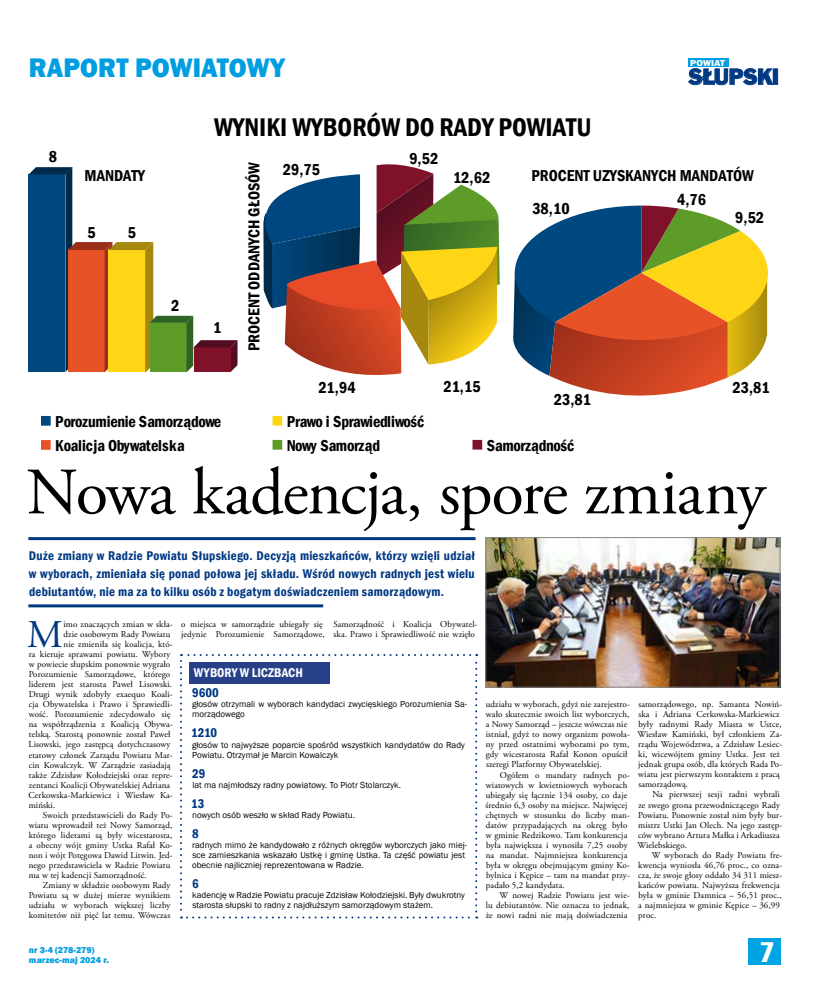
<style>
.page{position:relative;width:820px;height:993px;background:#fff}
.page>*{position:absolute;margin:0;border:0;box-sizing:border-box;transform-origin:0 0}
.t1{font:66px "Adobe Garamond Pro";letter-spacing:-.02em;color:#000}
.t2{font:39.2px "Adobe Garamond Pro";color:#003882}
.t3{font:800 27.6px "Franklin Gothic";color:#009ee0;scale:.94 1}
.t4{font:27.5px "Swis 911 Cm EU";color:#fff}
.t5{font:600 condensed 26.3px "Franklin Gothic";color:#000204}
.t6{font:20.1px "Frank Goth EU";letter-spacing:-.01em;color:#003882}
.t7{font:600 condensed 16.2px/33.2px "Franklin Gothic";color:#000204}
.t8{font:600 condensed 16.2px/24.1px "Franklin Gothic";letter-spacing:-.03em;color:#000204}
.t9{font:600 condensed 16.2px/24.1px "Franklin Gothic";letter-spacing:-.02em;color:#000204}
.t10{font:600 condensed 13px/18px "Franklin Gothic";letter-spacing:.02em;color:#003882;text-align:justify}
.t11{font:600 condensed 13px "Franklin Gothic";color:#fff}
.t12{font:9px/10px "Adobe Garamond Pro";letter-spacing:.01em;color:#000}
.t13{font:9px/10px "Franklin Gothic";color:#000}
.t14{font:800 9px/10px "Franklin Gothic";color:#009ee0}
.t15{font:7.7px "Frank Goth EU";letter-spacing:.02em;color:#fff;scale:1.09 1}
</style>
<div class="page">
<div style="left:747px;top:937px;width:33px;height:27px;background:#00a4e2"></div>
<div style="left:688px;top:58px;width:40px;height:9px;background:#009ee0"></div>
<svg style="left:688px;top:69px;width:84px;height:16px"></svg>
<div style="left:772px;top:69px;width:5px;height:15px;border:1px solid #003882"></div>
<hr style="left:28px;top:537px;width:447px;height:3px;background:#003882">
<hr style="left:28px;top:604px;width:295px;height:3px;background:#003882">
<svg style="left:180px;top:654px;width:297px;height:264px"></svg>
<div style="left:189px;top:662px;width:141px;height:21px;background:#274088"></div>
<svg style="left:513px;top:205px;width:254px;height:191px"></svg>
<svg style="left:29px;top:164px;width:470px;height:211px"></svg>
<svg style="left:41px;top:416px;width:10px;height:9px"></svg>
<svg style="left:41px;top:440px;width:10px;height:9px"></svg>
<svg style="left:272px;top:416px;width:10px;height:9px"></svg>
<svg style="left:272px;top:440px;width:10px;height:9px"></svg>
<svg style="left:472px;top:440px;width:10px;height:9px"></svg>
<img style="left:487px;top:539px;width:291px;height:146px">
<div style="left:485px;top:537px;width:295px;height:150px;border:1px solid #87888a"></div>
<h3 class="t3" style="left:29px;top:50px;width:274px">RAPORT POWIATOWY</h3>
<h3 class="t6" style="left:688px;top:65px;width:92px">SŁUPSKI</h3>
<p class="t15" style="left:689px;top:58px;width:34px">POWIAT</p>
<h3 class="t7" style="left:49px;top:140px;width:10px">8</h3>
<h3 class="t7" style="left:85px;top:159px;width:62px">MANDATY</h3>
<h3 class="t7" style="left:87px;top:215px;width:10px">5</h3>
<h3 class="t7" style="left:128px;top:215px;width:10px">5</h3>
<h3 class="t7" style="left:171px;top:288px;width:10px">2</h3>
<h3 class="t5" style="left:214px;top:109px;width:379px">WYNIKI WYBORÓW DO RADY POWIATU</h3>
<h3 class="t7" style="left:213px;top:310px;width:10px">1</h3>
<h3 class="t7" style="left:409px;top:142px;width:30px">9,52</h3>
<h3 class="t7" style="left:237px;top:351px;width:191px;rotate:-90deg">PROCENT ODDANYCH GŁOSÓW</h3>
<h3 class="t7" style="left:283px;top:153px;width:39px">29,75</h3>
<h3 class="t7" style="left:318px;top:371px;width:39px">21,94</h3>
<h3 class="t7" style="left:443px;top:369px;width:39px">21,15</h3>
<h3 class="t7" style="left:453px;top:160px;width:39px">12,62</h3>
<h3 class="t7" style="left:531px;top:159px;width:223px">PROCENT UZYSKANYCH MANDATÓW<br>38,10</h3>
<h3 class="t7" style="left:676px;top:183px;width:30px">4,76</h3>
<h3 class="t7" style="left:735px;top:200px;width:30px">9,52</h3>
<h3 class="t7" style="left:553px;top:383px;width:39px">23,81</h3>
<h3 class="t7" style="left:732px;top:370px;width:39px">23,81</h3>
<h3 class="t9" style="left:55px;top:409px;width:167px">Porozumienie Samorządowe<br>Koalicja Obywatelska</h3>
<h3 class="t8" style="left:287px;top:409px;width:139px">Prawo i Sprawiedliwość<br>Nowy Samorząd</h3>
<h3 class="t8" style="left:486px;top:433px;width:89px">Samorządność</h3>
<h1 class="t1" style="left:26px;top:452px;width:740px">Nowa kadencja, spore zmiany</h1>
<p class="t10" style="left:29px;top:546px;width:447px">Duże zmiany w Radzie Powiatu Słupskiego. Decyzją mieszkańców, którzy wzięli udział w wyborach, zmieniała się ponad połowa jej składu. Wśród nowych radnych jest wielu debiutantów, nie ma za to kilku osób z bogatym doświadczeniem samorządowym.</p>
<h2 class="t2" style="left:27px;top:611px;width:37px">M</h2>
<p class="t12" style="left:63px;top:619px;width:111px">imo znaczących zmian w skła-</p>
<p class="t12" style="left:63px;top:629px;width:108px">dzie osobowym Rady Powiatu</p>
<p class="t12" style="left:63px;top:639px;width:111px">nie zmieniła się koalicja, któ-</p>
<p class="t12" style="left:29px;top:649px;width:143px">ra kieruje sprawami powiatu. Wybory</p>
<p class="t12" style="left:29px;top:659px;width:143px">w powiecie słupskim ponownie wygrało</p>
<p class="t12" style="left:29px;top:669px;width:143px">Porozumienie Samorządowe, którego</p>
<p class="t12" style="left:29px;top:679px;width:145px">liderem jest starosta Paweł Lisowski.</p>
<p class="t12" style="left:29px;top:689px;width:146px">Drugi wynik zdobyły exaequo Koali-</p>
<p class="t12" style="left:29px;top:699px;width:145px">cja Obywatelska i Prawo i Sprawiedli-</p>
<p class="t12" style="left:29px;top:709px;width:143px">wość. Porozumienie zdecydowało się</p>
<p class="t12" style="left:29px;top:719px;width:145px">na współrządzenia z Koalicją Obywa-</p>
<p class="t12" style="left:29px;top:729px;width:143px">telską. Starostą ponownie został Paweł</p>
<p class="t12" style="left:29px;top:739px;width:143px">Lisowski, jego zastępcą dotychczasowy</p>
<p class="t12" style="left:29px;top:749px;width:145px">etatowy członek Zarządu Powiatu Mar-</p>
<p class="t12" style="left:29px;top:759px;width:143px">cin Kowalczyk. W Zarządzie zasiadają</p>
<p class="t12" style="left:29px;top:769px;width:145px">także Zdzisław Kołodziejski oraz repre-</p>
<p class="t12" style="left:29px;top:779px;width:143px">zentanci Koalicji Obywatelskiej Adriana</p>
<p class="t12" style="left:29px;top:789px;width:146px">Cerkowska-Markiewicz i Wiesław Ka-</p>
<p class="t12" style="left:29px;top:799px;width:28px">miński.</p>
<p class="t12" style="left:43px;top:809px;width:131px">Swoich przedstawicieli do Rady Po-</p>
<p class="t12" style="left:29px;top:819px;width:145px">wiatu wprowadził też Nowy Samorząd,</p>
<p class="t12" style="left:29px;top:829px;width:145px">którego liderami są były wicestarosta,</p>
<p class="t12" style="left:29px;top:839px;width:145px">a obecny wójt gminy Ustka Rafał Ko-</p>
<p class="t12" style="left:29px;top:849px;width:145px">non i wójt Potęgowa Dawid Litwin. Jed-</p>
<p class="t12" style="left:29px;top:859px;width:143px">nego przedstawiciela w Radzie Powiatu</p>
<p class="t12" style="left:29px;top:869px;width:119px">ma w tej kadencji Samorządność.</p>
<p class="t12" style="left:43px;top:879px;width:129px">Zmiany w składzie osobowym Rady</p>
<p class="t12" style="left:29px;top:889px;width:143px">Powiatu są w dużej mierze wynikiem</p>
<p class="t12" style="left:29px;top:899px;width:143px">udziału w wyborach większej liczby</p>
<p class="t12" style="left:29px;top:909px;width:143px">komitetów niż pięć lat temu. Wówczas</p>
<p class="t12" style="left:181px;top:619px;width:145px">o miejsca w samorządzie ubiegały się jedynie Porozumienie Samorządowe,</p>
<p class="t12" style="left:333px;top:619px;width:145px">Samorządność i Koalicja Obywatel&shy;ska. Prawo i Sprawiedliwość nie wzięło</p>
<h3 class="t11" style="left:194px;top:664px;width:110px">WYBORY W LICZBACH</h3>
<h3 class="t10" style="left:192px;top:683px;width:28px">9600</h3>
<p class="t13" style="left:192px;top:699px;width:276px">głosów otrzymali w wyborach kandydaci zwycięskiego Porozumienia Sa&shy;morządowego</p>
<h3 class="t10" style="left:191px;top:723px;width:27px">1210</h3>
<p class="t13" style="left:192px;top:739px;width:274px">głosów to najwyższe poparcie spośród wszystkich kandydatów do Rady<br>Powiatu. Otrzymał je Marcin Kowalczyk</p>
<h3 class="t10" style="left:192px;top:763px;width:15px">29</h3>
<p class="t13" style="left:192px;top:779px;width:210px">lat ma najmłodszy radny powiatowy. To Piotr Stolarczyk.</p>
<h3 class="t10" style="left:191px;top:793px;width:15px">13</h3>
<p class="t13" style="left:192px;top:809px;width:164px">nowych osób weszło w skład Rady Powiatu.</p>
<h3 class="t10" style="left:192px;top:823px;width:8px">8</h3>
<p class="t13" style="left:192px;top:839px;width:276px">radnych mimo że kandydowało z różnych okręgów wyborczych jako miej&shy;sce zamieszkania wskazało Ustkę i gminę Ustka. Ta część powiatu jest obecnie najliczniej reprezentowana w Radzie.</p>
<h3 class="t10" style="left:192px;top:873px;width:8px">6</h3>
<p class="t13" style="left:192px;top:889px;width:274px">kadencję w Radzie Powiatu pracuje Zdzisław Kołodziejski. Były dwukrotny starosta słupski to radny z najdłuższym samorządowym stażem.</p>
<p class="t12" style="left:637px;top:699px;width:146px">samorządowego, np. Samanta Nowiń&shy;ska i Adriana Cerkowska-Markiewicz były radnymi Rady Miasta w Ustce, Wiesław Kamiński, był członkiem Za&shy;rządu Województwa, a Zdzisław Lesiec&shy;ki, wicewójtem gminy Ustka. Jest też jednak grupa osób, dla których Rada Po&shy;wiatu jest pierwszym kontaktem z pracą samorządową.</p>
<p class="t12" style="left:637px;top:789px;width:146px;text-indent:15px">Na pierwszej sesji radni wybrali ze swego grona przewodniczącego Rady Powiatu. Ponownie został nim były bur&shy;mistrz Ustki Jan Olech. Na jego zastęp&shy;ców wybrano Artura Małka i Arkadiusza Wielebskiego.</p>
<p class="t12" style="left:638px;top:849px;width:145px;text-indent:14px">W wyborach do Rady Powiatu fre&shy;kwencja wyniosła 46,76 proc., co ozna&shy;cza, że swoje głosy oddało 34 311 miesz&shy;kańców powiatu. Najwyższa frekwencja była w gminie Damnica – 56,51 proc., a najmniejsza w gminie Kępice – 36,99 proc.</p>
<p class="t12" style="left:485px;top:699px;width:145px">udziału w wyborach, gdyż nie zarejestro&shy;wało skutecznie swoich list wyborczych, a Nowy Samorząd – jeszcze wówczas nie istniał, gdyż to nowy organizm powoła&shy;ny przed ostatnimi wyborami po tym, gdy wicestarosta Rafał Konon opuścił szeregi Platformy Obywatelskiej.</p>
<p class="t12" style="left:485px;top:769px;width:146px;text-indent:14px">Ogółem o mandaty radnych po&shy;wiatowych w kwietniowych wyborach ubiegały się łącznie 134 osoby, co daje średnio 6,3 osoby na miejsce. Najwięcej chętnych w stosunku do liczby man&shy;datów przypadających na okręg było w gminie Redzikowo. Tam konkurencja była największa i wynosiła 7,25 osoby na mandat. Najmniejsza konkurencja była w okręgu obejmującym gminy Ko&shy;bylnica i Kępice – tam na mandat przy&shy;padało 5,2 kandydata.</p>
<p class="t12" style="left:485px;top:889px;width:145px;text-align:justify;text-indent:14px">W nowej Radzie Powiatu jest wie&shy;lu debiutantów. Nie oznacza to jednak, że nowi radni nie mają doświadczenia</p>
<p class="t14" style="left:29px;top:944px;width:81px">nr 3-4 (278-279) marzec-maj 2024 r.</p>
<h3 class="t4" style="left:760px;top:935px;width:14px">7</h3>
</div>
